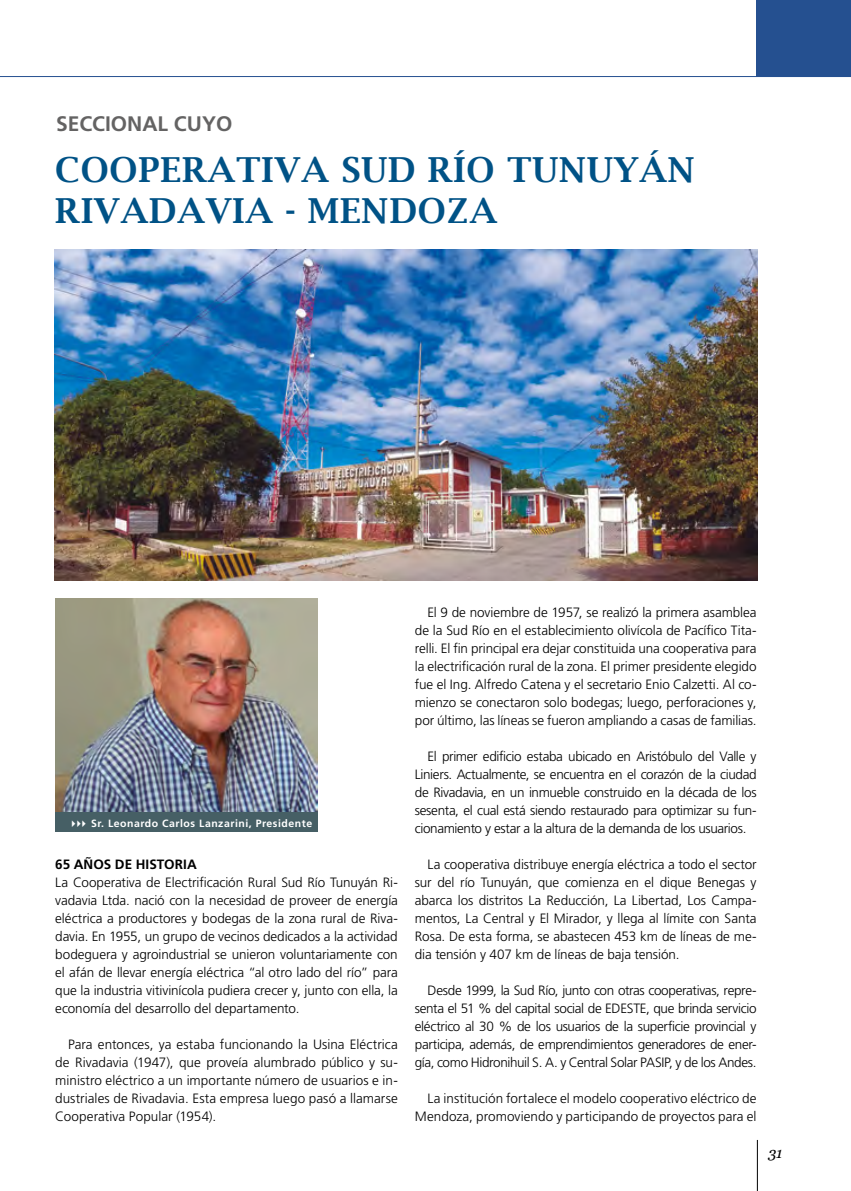
<style>
.page{position:relative;width:851px;height:1191px;background:#fff}
.page>*{position:absolute;margin:0;border:0;box-sizing:border-box;transform-origin:0 0}
.t1{font:600 34.5px/41.4px "Lucida Bright";letter-spacing:.025em;color:#005286}
.t2{font:700 21px "Frutiger LT Std";color:#646363}
.t3{font:italic 15px "Georgia";color:#000}
.t4{font:300 13.5px/18px "Frutiger LT Std";letter-spacing:-.005em;color:#000;text-align:justify}
.t5{font:700 13.5px "Frutiger LT Std";letter-spacing:.005em;color:#000}
.t6{font:700 10.5px "Frutiger LT Std";letter-spacing:.05em;color:#fff}
</style>
<div class="page">
<hr style="left:0;top:76px;width:850px;height:1px;background:#255090">
<div style="left:756px;top:0;width:94px;height:77px;background:#255090"></div>
<img style="left:54px;top:249px;width:703px;height:332px">
<img style="left:55px;top:599px;width:262px;height:213px">
<div style="left:55px;top:812px;width:263px;height:20px;background:#465f65"></div>
<hr style="left:756px;top:1140px;width:1px;height:51px;background:#000">
<h2 class="t2" style="left:56px;top:111px;width:178px">SECCIONAL CUYO</h2>
<h1 class="t1" style="left:55px;top:148px;width:641px">COOPERATIVA SUD RÍO TUNUYÁN<br>RIVADAVIA - MENDOZA</h1>
<p class="t6" style="left:68px;top:817px;width:246px">✔✔✔ Sr. Leonardo Carlos Lanzarini, Presidente</p>
<p class="t5" style="left:55px;top:856px;width:143px">65 AÑOS DE H ISTORIA</p>
<p class="t4" style="left:55px;top:873px;width:344px">La Cooperativa de Electrificación Rural Sud Río Tunuyán Ri&shy;vadavia Ltda. nació con la necesidad de proveer de energía eléctrica a productores y bodegas de la zona rural de Riva&shy;davia. En 1955, un grupo de vecinos dedicados a la actividad bodeguera y agroindustrial se unieron voluntariamente con el afán de llevar energía eléctrica “al otro lado del río” para que la industria vitivinícola pudiera crecer y, junto con ella, la economía del desarrollo del departamento.</p>
<p class="t4" style="left:55px;top:1035px;width:344px;text-indent:13px">Para entonces, ya estaba funcionando la Usina Eléctrica de Rivadavia (1947), que proveía alumbrado público y su&shy;ministro eléctrico a un importante número de usuarios e in&shy;dustriales de Rivadavia. Esta empresa luego pasó a llamarse Cooperativa Popular (1954).</p>
<p class="t4" style="left:415px;top:603px;width:343px;text-indent:13px">El 9 de noviembre de 1957, se realizó la primera asamblea de la Sud Río en el establecimiento olivícola de Pacífico Tita&shy;relli. El fin principal era dejar constituida una cooperativa para la electrificación rural de la zona. El primer presidente elegido fue el Ing. Alfredo Catena y el secretario Enio Calzetti. Al co&shy;mienzo se conectaron solo bodegas; luego, perforaciones y, por último, las líneas se fueron ampliando a casas de familias.</p>
<p class="t4" style="left:415px;top:747px;width:343px;text-indent:13px">El primer edificio estaba ubicado en Aristóbulo del Valle y Liniers. Actualmente, se encuentra en el corazón de la ciudad de Rivadavia, en un inmueble construido en la década de los sesenta, el cual está siendo restaurado para optimizar su fun&shy;cionamiento y estar a la altura de la demanda de los usuarios.</p>
<p class="t4" style="left:415px;top:855px;width:343px;text-indent:13px">La cooperativa distribuye energía eléctrica a todo el sector sur del río Tunuyán, que comienza en el dique Benegas y abarca los distritos La Reducción, La Libertad, Los Campa&shy;mentos, La Central y El Mirador, y llega al límite con Santa Rosa. De esta forma, se abastecen 453 km de líneas de me&shy;dia tensión y 407 km de líneas de baja tensión.</p>
<p class="t4" style="left:415px;top:981px;width:343px;text-indent:13px">Desde 1999, la Sud Río, junto con otras cooperativas, repre&shy;senta el 51 % del capital social de EDESTE, que brinda servicio eléctrico al 30 % de los usuarios de la superficie provincial y participa, además, de emprendimientos generadores de ener&shy;gía, como Hidronihuil S. A. y Central Solar PASIP, y de los Andes.</p>
<p class="t4" style="left:415px;top:1089px;width:343px;text-align:right">La institución fortalece el modelo cooperativo eléctrico de<br>Mendoza, promoviendo y participando de proyectos para el</p>
<p class="t3" style="left:767px;top:1143px;width:16px">31</p>
</div>
